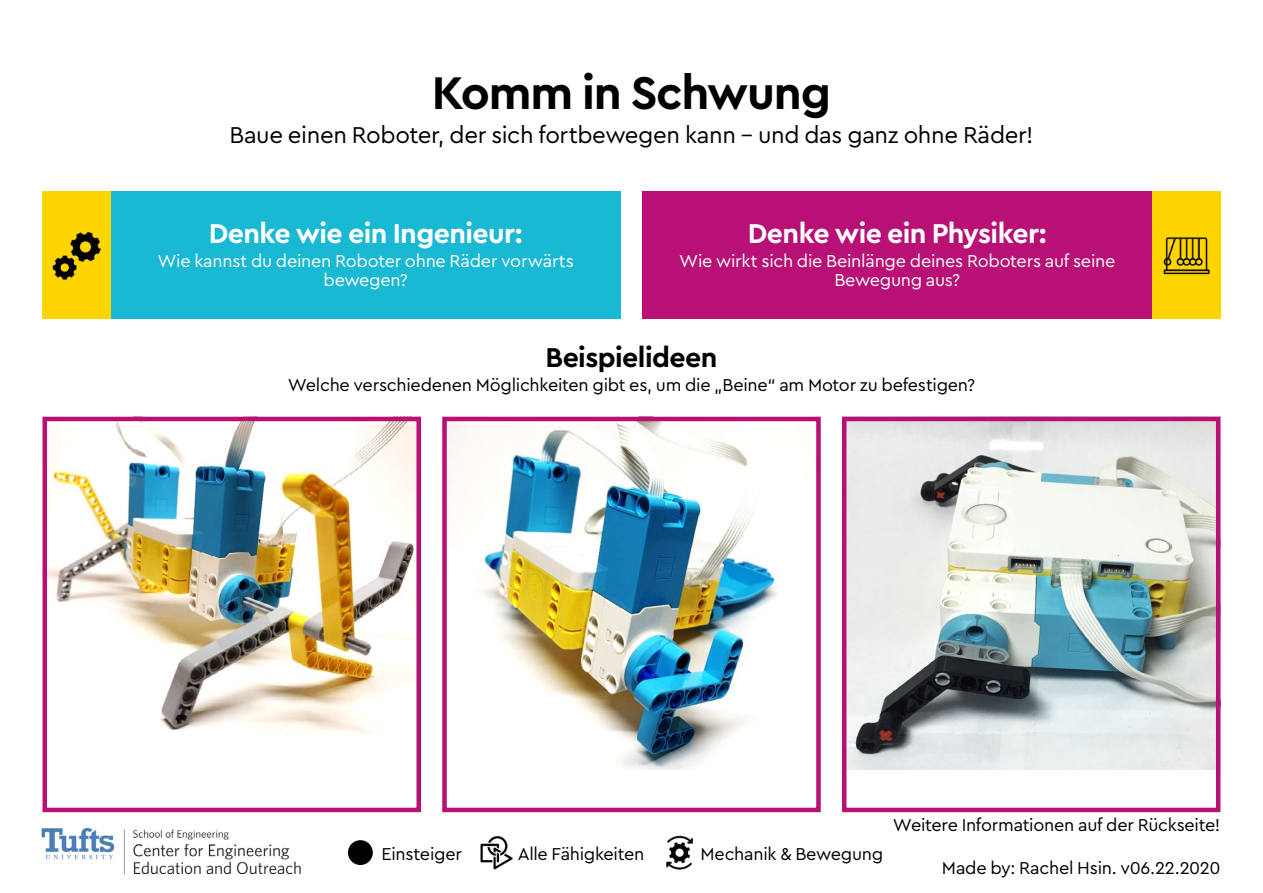
<style>
.page{position:relative;width:1263px;height:893px;background:#fff}
.page>*{position:absolute;margin:0;border:0;box-sizing:border-box;transform-origin:0 0}
.t1{font:700 48px "Cera Pro";letter-spacing:-.025em;color:#000}
.t2{font:700 28.5px "Cera Pro";letter-spacing:-.02em;color:#fff}
.t3{font:700 28.5px "Cera Pro";letter-spacing:-.02em;color:#000}
.t4{font:24px "Cera Pro";letter-spacing:-.015em;color:#000}
.t5{font:18px "Cera Pro";letter-spacing:-.015em;color:#000}
.t6{font:18px/19.5px "Cera Pro";letter-spacing:-.015em;color:#fff;text-align:center}
</style>
<div class="page">
<div style="left:111px;top:191px;width:510px;height:128px;background:#19b8d3"></div>
<img style="left:48px;top:422px;width:368px;height:313px">
<div style="left:43px;top:417px;width:378px;height:395px;border:4px solid #b91075"></div>
<img style="left:447px;top:422px;width:331px;height:348px">
<div style="left:442px;top:417px;width:379px;height:395px;border:4px solid #b91075"></div>
<img style="left:847px;top:422px;width:368px;height:348px">
<div style="left:842px;top:417px;width:378px;height:395px;border:4px solid #b91075"></div>
<div style="left:642px;top:191px;width:510px;height:128px;background:#b91075"></div>
<div style="left:43px;top:191px;width:68px;height:128px;background:#ffd500"></div>
<img style="left:53px;top:231px;width:47px;height:48px">
<div style="left:1152px;top:191px;width:68px;height:128px;background:#ffd500"></div>
<img style="left:1163px;top:237px;width:47px;height:38px">
<img style="left:41px;top:829px;width:260px;height:45px">
<div style="left:348px;top:840px;width:25px;height:25px;background:#000;border-radius:50%"></div>
<img style="left:480px;top:836px;width:33px;height:34px">
<img style="left:666px;top:836px;width:28px;height:34px">
<h1 class="t1" style="left:432px;top:61px;width:401px">Komm in Schwung</h1>
<h3 class="t4" style="left:229px;top:119px;width:806px">Baue einen Roboter, der sich fortbewegen kann – und das ganz ohne Räder!</h3>
<h2 class="t2" style="left:209px;top:214px;width:315px">Denke wie ein Ingenieur:</h2>
<p class="t6" style="left:157px;top:250px;width:418px">Wie kannst du deinen Roboter ohne Räder vorwärts bewegen?</p>
<h2 class="t2" style="left:748px;top:214px;width:300px">Denke wie ein Physiker:</h2>
<p class="t6" style="left:679px;top:250px;width:438px">Wie wirkt sich die Beinlänge deines Roboters auf seine<br>Bewegung aus?</p>
<h2 class="t3" style="left:545px;top:339px;width:174px">Beispielideen</h2>
<p class="t5" style="left:288px;top:373px;width:689px">Welche verschiedenen Möglichkeiten gibt es, um die „Beine“ am Motor zu befestigen?</p>
<p class="t5" style="left:382px;top:842px;width:82px">Einsteiger</p>
<p class="t5" style="left:518px;top:842px;width:128px">Alle Fähigkeiten</p>
<p class="t5" style="left:701px;top:842px;width:184px">Mechanik &amp; Bewegung</p>
<p class="t5" style="left:893px;top:813px;width:329px">Weitere Informationen auf der Rückseite!</p>
<p class="t5" style="left:942px;top:856px;width:280px">Made by: Rachel Hsin. v06.22.2020</p>
</div>
